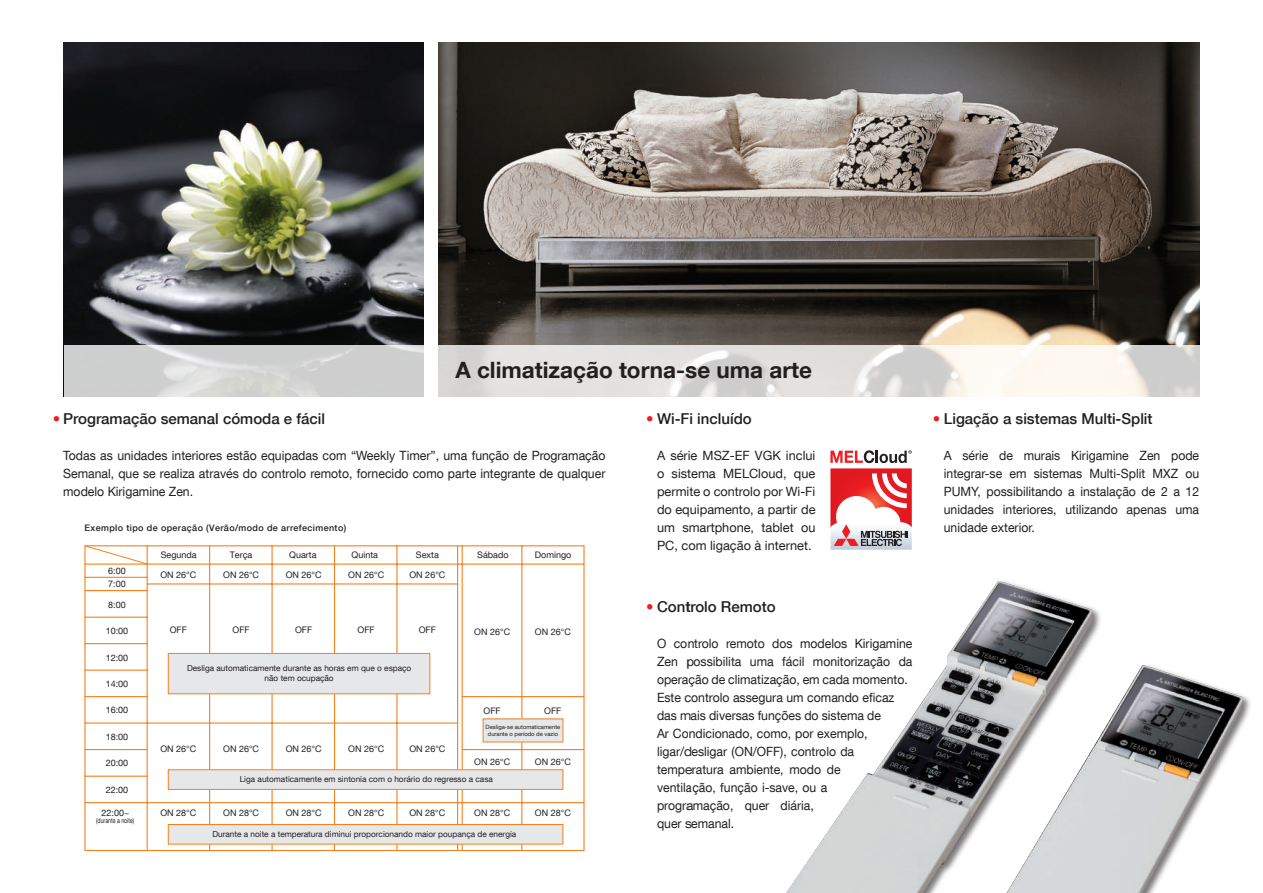
<style>
.page{position:relative;width:1263px;height:893px;background:#fff}
.page>*{position:absolute;margin:0;border:0;box-sizing:border-box;transform-origin:0 0}
.t1{font:700 22.5px "Helvetica Neue LT Com";color:#231f20}
.t2{font:500 15px "Helvetica Neue LT Com";color:#231f20}
.t3{font:12.75px/18px "Helvetica Neue LT Com";color:#231f20;text-align:justify;scale:.96 1}
.t4{font:12.75px/18px "Helvetica Neue LT Com";color:#231f20;text-align:justify}
.t5{font:9px/19.5px "Helvetica Neue LT Com";color:#231f20}
.t6{font:500 9px "Helvetica Neue LT Com";letter-spacing:.04em;color:#231f20}
.t7{font:8.25px/10.8px "Helvetica Neue LT Com";color:#231f20;text-align:center}
.t8{font:7.05px "Helvetica Neue LT Com";color:#231f20;scale:.75 1}
.t9{font:5.85px/7.1px "Helvetica Neue LT Com";color:#231f20;text-align:center}
.s1{color:#ee1d23}
</style>
<div class="page">
<img style="left:64px;top:43px;width:359px;height:302px">
<img style="left:439px;top:43px;width:760px;height:302px">
<img style="left:786px;top:581px;width:457px;height:312px">
<svg style="left:64px;top:345px;width:1135px;height:51px"></svg>
<svg style="left:84px;top:545px;width:501px;height:307px"></svg>
<div style="left:168px;top:653px;width:262px;height:41px;background:#e6e7e9"></div>
<div style="left:168px;top:653px;width:262px;height:41px;border:1px solid #f58220"></div>
<div style="left:168px;top:824px;width:395px;height:20px;background:#e6e7e9"></div>
<div style="left:168px;top:824px;width:395px;height:20px;border:1px solid #f58220"></div>
<div style="left:168px;top:770px;width:395px;height:19px;background:#e6e7e9"></div>
<div style="left:168px;top:769px;width:395px;height:21px;border:1px solid #f58220"></div>
<svg style="left:84px;top:545px;width:64px;height:20px"></svg>
<div style="left:483px;top:719px;width:80px;height:23px;background:#e6e7e9"></div>
<img style="left:830px;top:546px;width:82px;height:4px">
<svg style="left:830px;top:450px;width:82px;height:96px"></svg>
<h1 class="t1" style="left:455px;top:356px;width:358px">A climatização torna-se uma arte</h1>
<p class="t2" style="left:53px;top:409px;width:274px"><span class="s1">•</span> Programação semanal cómoda e fácil</p>
<p class="t3" style="left:63px;top:446px;width:566px">Todas as unidades interiores estão equipadas com “Weekly Timer”, uma função de Programação Semanal, que se realiza através do controlo remoto, fornecido como parte integrante de qualquer modelo Kirigamine Zen.</p>
<p class="t6" style="left:85px;top:522px;width:263px">Exemplo tipo de operação (Verão/modo de arrefecimento)</p>
<p class="t5" style="left:108px;top:564px;width:19px;line-height:13.4px">6:00<br>7:00</p>
<p class="t5" style="left:108px;top:595px;width:19px">8:00</p>
<p class="t5" style="left:160px;top:545px;width:38px">Segunda<br>ON 26°C</p>
<p class="t5" style="left:223px;top:545px;width:37px;text-align:center">Terça<br>ON 26°C</p>
<p class="t5" style="left:289px;top:545px;width:29px">Quarta</p>
<p class="t5" style="left:351px;top:545px;width:28px">Quinta</p>
<p class="t5" style="left:286px;top:565px;width:37px">ON 26°C</p>
<p class="t5" style="left:348px;top:565px;width:37px">ON 26°C</p>
<p class="t5" style="left:409px;top:545px;width:37px;text-align:center">Sexta<br>ON 26°C</p>
<p class="t5" style="left:477px;top:545px;width:33px">Sábado</p>
<p class="t5" style="left:535px;top:545px;width:38px">Domingo</p>
<p class="t5" style="left:106px;top:621px;width:24px">10:00</p>
<p class="t5" style="left:106px;top:647px;width:24px">12:00</p>
<p class="t5" style="left:106px;top:674px;width:24px">14:00</p>
<p class="t5" style="left:106px;top:700px;width:24px">16:00</p>
<p class="t5" style="left:106px;top:727px;width:24px">18:00</p>
<p class="t5" style="left:106px;top:753px;width:24px">20:00</p>
<p class="t5" style="left:106px;top:779px;width:24px">22:00</p>
<p class="t5" style="left:102px;top:803px;width:29px">22:00~</p>
<p class="t8" style="left:96px;top:816px;width:52px">(durante a noite)</p>
<p class="t5" style="left:170px;top:620px;width:19px">OFF</p>
<p class="t5" style="left:232px;top:620px;width:19px">OFF</p>
<p class="t5" style="left:295px;top:620px;width:19px">OFF</p>
<p class="t5" style="left:357px;top:620px;width:19px">OFF</p>
<p class="t5" style="left:419px;top:620px;width:19px">OFF</p>
<p class="t7" style="left:187px;top:662px;width:226px">Desliga automaticamente durante as horas em que o espaço não tem ocupação</p>
<p class="t5" style="left:160px;top:739px;width:37px">ON 26°C</p>
<p class="t5" style="left:223px;top:739px;width:37px">ON 26°C</p>
<p class="t5" style="left:286px;top:739px;width:37px">ON 26°C</p>
<p class="t5" style="left:348px;top:739px;width:37px">ON 26°C</p>
<p class="t5" style="left:409px;top:739px;width:37px">ON 26°C</p>
<p class="t5" style="left:474px;top:622px;width:37px">ON 26°C</p>
<p class="t5" style="left:535px;top:622px;width:37px">ON 26°C</p>
<p class="t5" style="left:483px;top:701px;width:19px">OFF</p>
<p class="t5" style="left:544px;top:701px;width:19px">OFF</p>
<p class="t9" style="left:486px;top:723px;width:76px">Desliga-se automaticamente durante o período de vazio</p>
<p class="t5" style="left:474px;top:752px;width:37px">ON 26°C</p>
<p class="t5" style="left:535px;top:752px;width:37px">ON 26°C</p>
<p class="t5" style="left:160px;top:803px;width:37px">ON 28°C</p>
<p class="t7" style="left:240px;top:774px;width:255px">Liga automaticamente em sintonia com o horário do regresso a casa</p>
<p class="t5" style="left:223px;top:803px;width:37px">ON 28°C</p>
<p class="t5" style="left:286px;top:803px;width:37px">ON 28°C</p>
<p class="t5" style="left:348px;top:803px;width:37px">ON 28°C</p>
<p class="t5" style="left:409px;top:803px;width:37px">ON 28°C</p>
<p class="t5" style="left:474px;top:803px;width:37px">ON 28°C</p>
<p class="t7" style="left:212px;top:828px;width:305px">Durante a noite a temperatura diminui proporcionando maior poupança de energia</p>
<p class="t5" style="left:535px;top:803px;width:37px">ON 28°C</p>
<p class="t2" style="left:646px;top:409px;width:107px"><span class="s1">•</span> Wi-Fi incluído</p>
<p class="t4" style="left:657px;top:446px;width:160px">A série MSZ-EF VGK inclui o sistema MELCloud, que permite o controlo por Wi-Fi do equipamento, a partir de um smartphone, tablet ou PC, com ligação à internet.</p>
<p class="t2" style="left:646px;top:598px;width:131px"><span class="s1">•</span> Controlo Remoto</p>
<p class="t3" style="left:657px;top:634px;width:268px;text-align:left">O controlo remoto dos modelos Kirigamine Zen possibilita uma fácil monitorização da operação de climatização, em cada momento.<br>Este controlo assegura um comando eficaz das mais diversas funções do sistema de<br>Ar Condicionado, como, por exemplo, ligar/desligar (ON/OFF), controlo da temperatura ambiente, modo de<br>ventilação, função i-save, ou a<br>programação, quer diária,<br>quer semanal.</p>
<p class="t2" style="left:933px;top:409px;width:221px"><span class="s1">•</span> Ligação a sistemas Multi-Split</p>
<p class="t3" style="left:944px;top:446px;width:267px">A série de murais Kirigamine Zen pode integrar-se em sistemas Multi-Split MXZ ou PUMY, possibilitando a instalação de 2 a 12 unidades interiores, utilizando apenas uma unidade exterior.</p>
</div>
